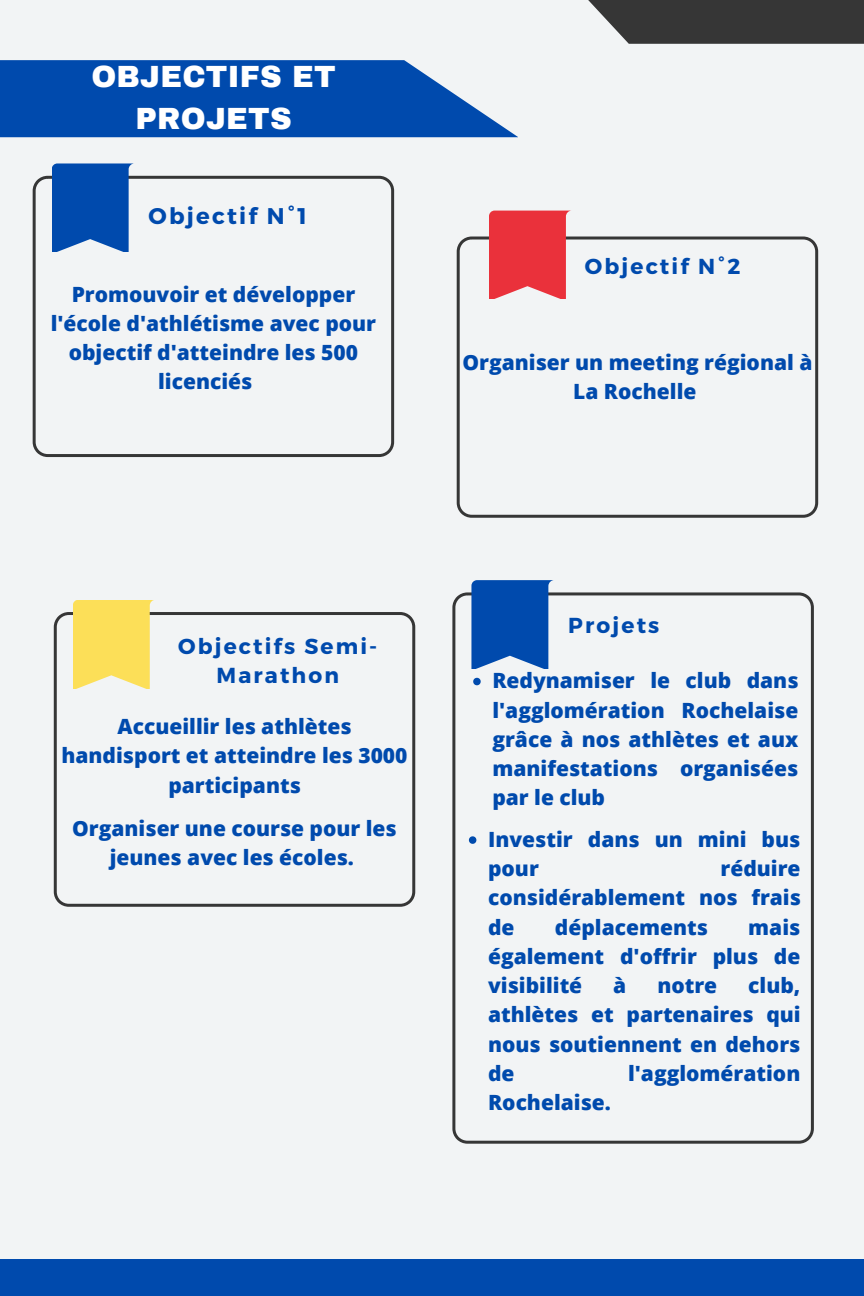
<style>
.page{position:relative;width:864px;height:1296px;background:#f2f4f5}
.page>*{position:absolute;margin:0;border:0;box-sizing:border-box;transform-origin:0 0}
.t1{font:900 30px/41.2px "Archivo";letter-spacing:.01em;color:#fff;text-align:center}
.t2{font:700 22.7px "Montserrat";letter-spacing:.1em;color:#004aad}
.t3{font:700 21.7px/29.2px "Montserrat";letter-spacing:.1em;color:#004aad;text-align:center}
.t4{font:800 21px/29.2px "Open Sans";color:#004aad;text-align:justify}
</style>
<div class="page">
<div style="left:0;top:60px;width:518px;height:77px;background:#004aad"></div>
<svg style="left:457px;top:237px;width:361px;height:281px"></svg>
<svg style="left:489px;top:211px;width:83px;height:88px"></svg>
<svg style="left:33px;top:176px;width:361px;height:281px"></svg>
<svg style="left:52px;top:163px;width:82px;height:89px"></svg>
<svg style="left:54px;top:612px;width:361px;height:295px"></svg>
<svg style="left:73px;top:600px;width:83px;height:88px"></svg>
<svg style="left:452px;top:592px;width:362px;height:552px"></svg>
<svg style="left:471px;top:580px;width:83px;height:89px"></svg>
<div style="left:0;top:1259px;width:864px;height:37px;background:#004aad"></div>
<svg style="left:588px;top:0;width:276px;height:44px;fill:#363636"></svg>
<svg style="left:473px;top:678px;width:8px;height:7px"></svg>
<svg style="left:469px;top:836px;width:7px;height:8px"></svg>
<p class="t1" style="left:91px;top:57px;width:246px">OBJECTIFS ET<br>PROJETS</p>
<p class="t2" style="left:149px;top:201px;width:160px">Objectif N°1</p>
<p class="t4" style="left:72px;top:279px;width:285px">Promouvoir et développer</p>
<p class="t4" style="left:51px;top:308px;width:327px">l'école d'athlétisme avec pour</p>
<p class="t4" style="left:69px;top:337px;width:291px">objectif d'atteindre les 500</p>
<p class="t4" style="left:158px;top:367px;width:96px">licenciés</p>
<p class="t3" style="left:585px;top:251px;width:157px">Objectif N°2</p>
<p class="t4" style="left:462px;top:347px;width:352px;text-align:center">Organiser un meeting régional à<br>La Rochelle</p>
<p class="t3" style="left:178px;top:631px;width:201px">Objectifs Semi-<br>Marathon</p>
<p class="t4" style="left:61px;top:711px;width:348px;text-align:center">Accueillir les athlètes handisport et atteindre les 3000 participants</p>
<p class="t4" style="left:72px;top:813px;width:326px;text-align:center">Organiser une course pour les jeunes avec les écoles.</p>
<p class="t3" style="left:568px;top:609px;width:93px">Projets</p>
<p class="t4" style="left:492px;top:666px;width:308px">Redynamiser le club dans l'agglomération Rochelaise grâce à nos athlètes et aux manifestations organisées par le club</p>
<p class="t4" style="left:488px;top:824px;width:314px">Investir dans un mini bus pour</p>
<p class="t4" style="left:488px;top:853px;width:314px;text-indent:233px">réduire considérablement nos frais de</p>
<p class="t4" style="left:488px;top:912px;width:314px;text-indent:260px">mais également d'offrir plus de visibilité</p>
<p class="t4" style="left:555px;top:912px;width:155px">déplacements</p>
<p class="t4" style="left:613px;top:970px;width:15px">à</p>
<p class="t4" style="left:657px;top:970px;width:61px">notre</p>
<p class="t4" style="left:488px;top:970px;width:314px;text-indent:260px">club, athlètes et partenaires qui nous soutiennent en dehors de</p>
<p class="t4" style="left:628px;top:1058px;width:174px">l'agglomération</p>
<p class="t4" style="left:488px;top:1087px;width:124px">Rochelaise.</p>
</div>
